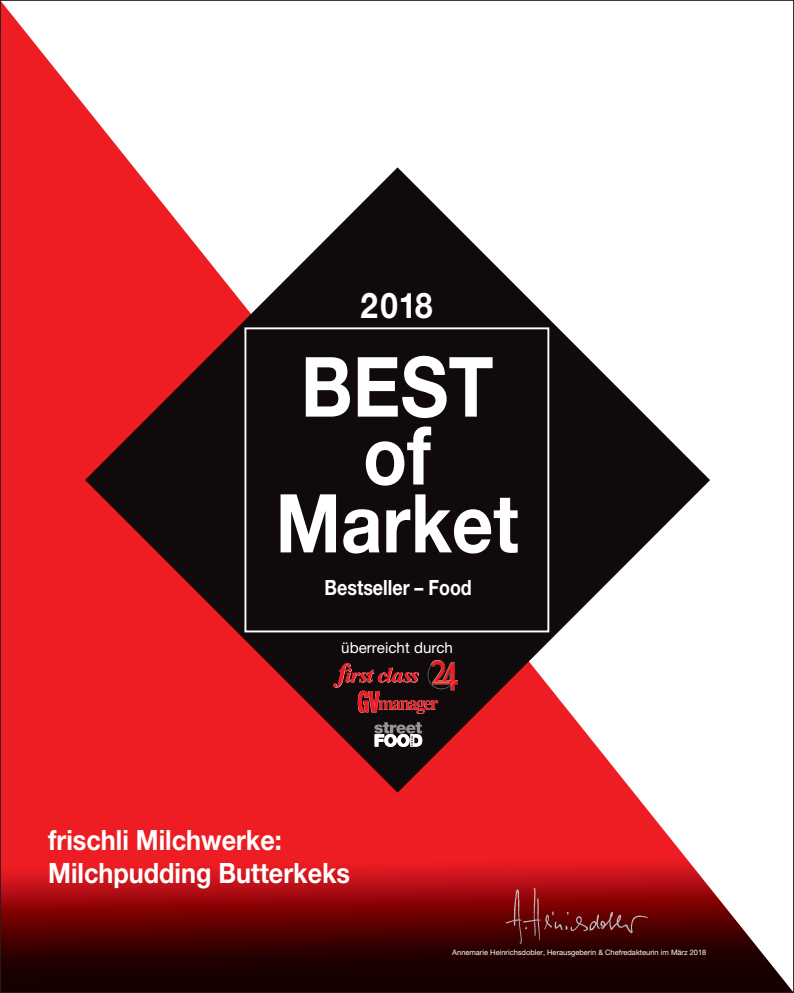
<style>
.page{position:relative;width:794px;height:993px;background:#fff}
.page>*{position:absolute;margin:0;border:0;box-sizing:border-box;transform-origin:0 0}
.t1{font:700 83.1px "Helvetica Neue";color:#fff;scale:.89 1}
.t2{font:700 81.2px/67.8px "Helvetica Neue";color:#fff;text-align:center;scale:.89 1}
.t3{font:700 35.3px "Helvetica Neue";color:#fff;scale:.89 1}
.t4{font:700 28px/32.5px "Helvetica Neue";color:#fff;scale:.9 1}
.t5{font:700 21px "Helvetica Neue";color:#fff;scale:.85 1}
.t6{font:15.2px "Helvetica Neue";color:#fff}
.t7{font:7.5px "Helvetica Neue";color:#fff}
.t8{font:900 2.3px "Helvetica Neue";letter-spacing:-.015em;color:#231f20}
</style>
<div class="page">
<img style="left:2px;top:2px;width:790px;height:988px">
<svg style="left:85px;top:167px;width:625px;height:625px"></svg>
<div style="left:244px;top:327px;width:305px;height:305px;border:2px solid #fff"></div>
<img style="left:503px;top:883px;width:149px;height:63px">
<img style="left:426px;top:659px;width:32px;height:31px">
<svg style="left:333px;top:663px;width:105px;height:50px;background:#4e181b"></svg>
<svg style="left:374px;top:722px;width:48px;height:24px"></svg>
<h3 class="t3" style="left:360px;top:283px;width:83px">2018</h3>
<h1 class="t1" style="left:301px;top:335px;width:218px">BEST</h1>
<h2 class="t2" style="left:275px;top:419px;width:275px">of<br>Market</h2>
<h3 class="t5" style="left:325px;top:574px;width:175px">Bestseller – Food</h3>
<h3 class="t6" style="left:341px;top:638px;width:113px">überreicht durch</h3>
<h3 class="t4" style="left:48px;top:823px;width:337px">frischli Milchwerke:<br>Milchpudding Butterkeks</h3>
<p class="t8" style="left:410px;top:745px;width:12px;rotate:-90deg">business</p>
<p class="t7" style="left:452px;top:947px;width:256px">Annemarie Heinrichsdobler, Herausgeberin &amp; Chefredakteurin im März 2018</p>
</div>
